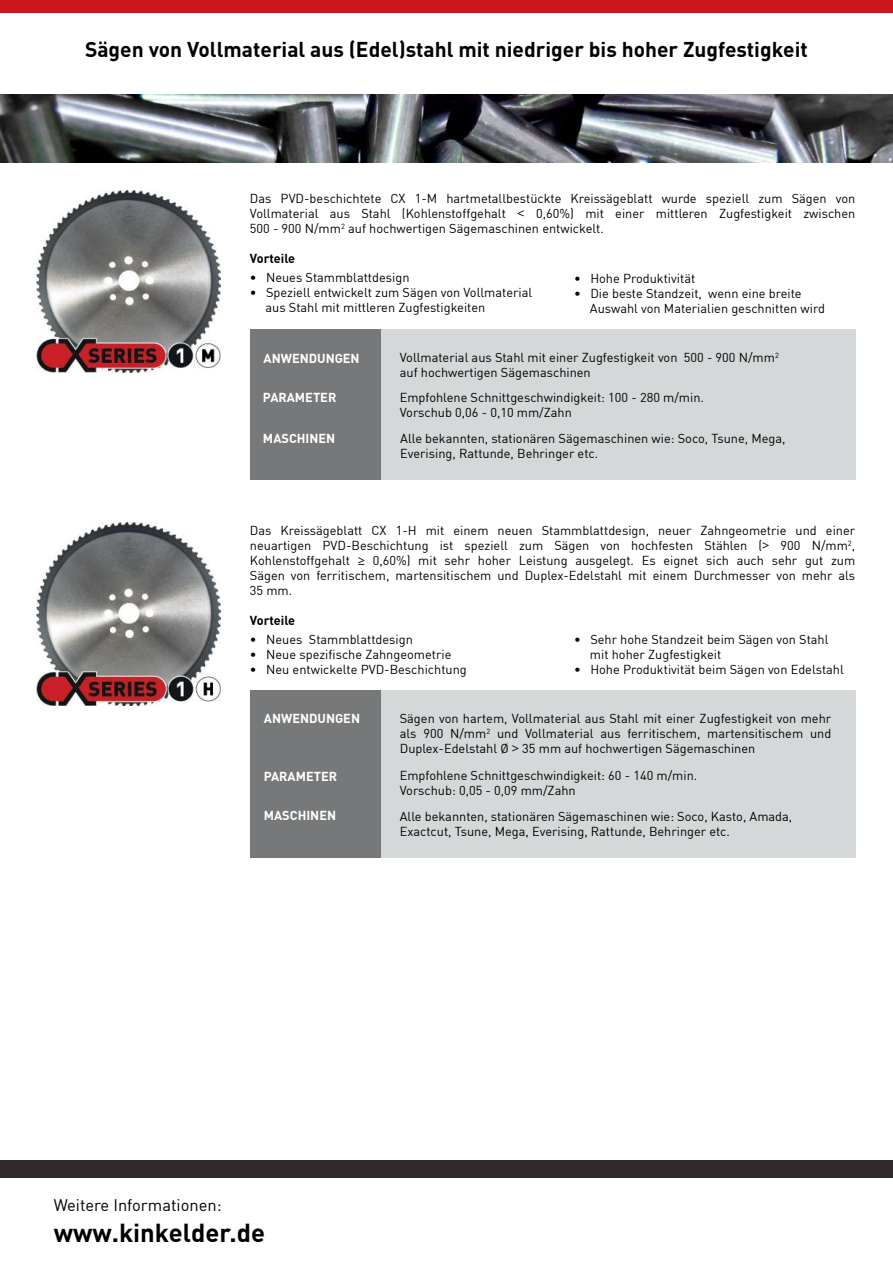
<style>
.page{position:relative;width:893px;height:1263px;background:#fff}
.page>*{position:absolute;margin:0;border:0;box-sizing:border-box;transform-origin:0 0}
.t1{font:700 25.5px "DIN Pro";color:#000}
.t2{font:700 21px "DIN Pro";color:#000}
.t3{font:16.5px "DIN";color:#000}
.t4{font:12.75px/15px "DIN";color:#000}
.t5{font:700 12.75px "DIN Pro";color:#fff}
.t6{font:700 12.75px "DIN Pro";color:#000}
.s1{font-family:"Open Sans"}
</style>
<div class="page">
<div style="left:0;top:1160px;width:893px;height:17px;background:#302a2b"></div>
<div style="left:0;top:0;width:893px;height:12px;background:#cd171e"></div>
<div style="left:251px;top:691px;width:604px;height:167px;background:#d4d8d9"></div>
<div style="left:250px;top:330px;width:605px;height:150px;background:#d4d8d9"></div>
<div style="left:250px;top:691px;width:131px;height:167px;background:#76787a"></div>
<div style="left:250px;top:330px;width:131px;height:150px;background:#76787a"></div>
<img style="left:0;top:95px;width:893px;height:68px">
<img style="left:37px;top:190px;width:183px;height:183px">
<img style="left:36px;top:523px;width:184px;height:183px">
<h2 class="t2" style="left:85px;top:40px;width:724px">Sägen von Vollmaterial aus (Edel)stahl mit niedriger bis hoher Zugfestigkeit</h2>
<p class="t4" style="left:250px;top:190px;width:607px;text-align:justify">Das PVD-beschichtete CX 1-M hartmetallbestückte Kreissägeblatt wurde speziell zum Sägen von Vollmaterial aus Stahl (Kohlenstoffgehalt <span class="s1">&lt;</span> 0,60%) mit einer mittleren Zugfestigkeit zwischen 500 - 900 N/mm<sup>2</sup> auf hochwertigen Sägemaschinen entwickelt.</p>
<p class="t6" style="left:250px;top:253px;width:47px">Vorteile</p>
<p class="t4" style="left:250px;top:271px;width:161px">• Neues Stammblattdesign</p>
<p class="t4" style="left:266px;top:285px;width:268px;text-indent:-16px">• Speziell entwickelt zum Sägen von Vollmaterial aus Stahl mit mittleren Zugfestigkeiten</p>
<p class="t4" style="left:574px;top:270px;width:123px">• Hohe Produktivität</p>
<p class="t4" style="left:590px;top:285px;width:237px;text-indent:-16px">• Die beste Standzeit, wenn eine breite<br>Auswahl von Materialien geschnitten wird</p>
<p class="t5" style="left:264px;top:352px;width:98px">ANWENDUNGEN</p>
<p class="t4" style="left:400px;top:350px;width:381px">Vollmaterial aus Stahl mit einer Zugfestigkeit von 500 - 900 N/mm<sup>2 </sup>auf hochwertigen Sägemaschinen</p>
<p class="t5" style="left:263px;top:392px;width:75px">PARAMETER</p>
<p class="t4" style="left:400px;top:390px;width:306px">Empfohlene Schnittgeschwindigkeit: 100 - 280 m/min.<br>Vorschub 0,06 - 0,10 mm/Zahn</p>
<p class="t5" style="left:263px;top:433px;width:74px">MASCHINEN</p>
<p class="t4" style="left:400px;top:430px;width:387px">Alle bekannten, stationären Sägemaschinen wie: Soco, Tsune, Mega,<br>Everising, Rattunde, Behringer etc.</p>
<p class="t4" style="left:250px;top:523px;width:607px;text-align:justify">Das Kreissägeblatt CX 1-H mit einem neuen Stammblattdesign, neuer Zahngeometrie und einer neuartigen PVD-Beschichtung ist speziell zum Sägen von hochfesten Stählen (<span class="s1">&gt;</span> 900 N/mm<sup>2</sup>, Kohlenstoffgehalt <span class="s1">≥</span> 0,60%) mit sehr hoher Leistung ausgelegt. Es eignet sich auch sehr gut zum Sägen von ferritischem, martensitischem und Duplex-Edelstahl mit einem Durchmesser von mehr als 35 mm.</p>
<p class="t6" style="left:250px;top:615px;width:47px">Vorteile</p>
<p class="t4" style="left:250px;top:633px;width:164px">• Neues Stammblattdesign</p>
<p class="t4" style="left:250px;top:647px;width:203px">• Neue spezifische Zahngeometrie</p>
<p class="t4" style="left:250px;top:662px;width:218px">• Neu entwickelte PVD-Beschichtung</p>
<p class="t4" style="left:590px;top:633px;width:240px;text-indent:-16px">• Sehr hohe Standzeit beim Sägen von Stahl mit hoher Zugfestigkeit</p>
<p class="t4" style="left:574px;top:662px;width:271px">• Hohe Produktivität beim Sägen von Edelstahl</p>
<p class="t5" style="left:264px;top:713px;width:98px">ANWENDUNGEN</p>
<p class="t4" style="left:400px;top:711px;width:433px;text-align:justify">Sägen von hartem, Vollmaterial aus Stahl mit einer Zugfestigkeit von mehr als 900 N/mm<sup>2</sup> und Vollmaterial aus ferritischem, martensitischem und Duplex-Edelstahl Ø <span class="s1">&gt;</span> 35 mm auf hochwertigen Sägemaschinen</p>
<p class="t5" style="left:264px;top:770px;width:75px">PARAMETER</p>
<p class="t4" style="left:400px;top:768px;width:299px">Empfohlene Schnittgeschwindigkeit: 60 - 140 m/min.<br>Vorschub: 0,05 - 0,09 mm/Zahn</p>
<p class="t5" style="left:264px;top:810px;width:74px">MASCHINEN</p>
<p class="t4" style="left:400px;top:809px;width:394px">Alle bekannten, stationären Sägemaschinen wie: Soco, Kasto, Amada,<br>Exactcut, Tsune, Mega, Everising, Rattunde, Behringer etc.</p>
<p class="t3" style="left:54px;top:1195px;width:169px">Weitere Informationen:</p>
<h1 class="t1" style="left:54px;top:1221px;width:213px">www.kinkelder.de</h1>
</div>
